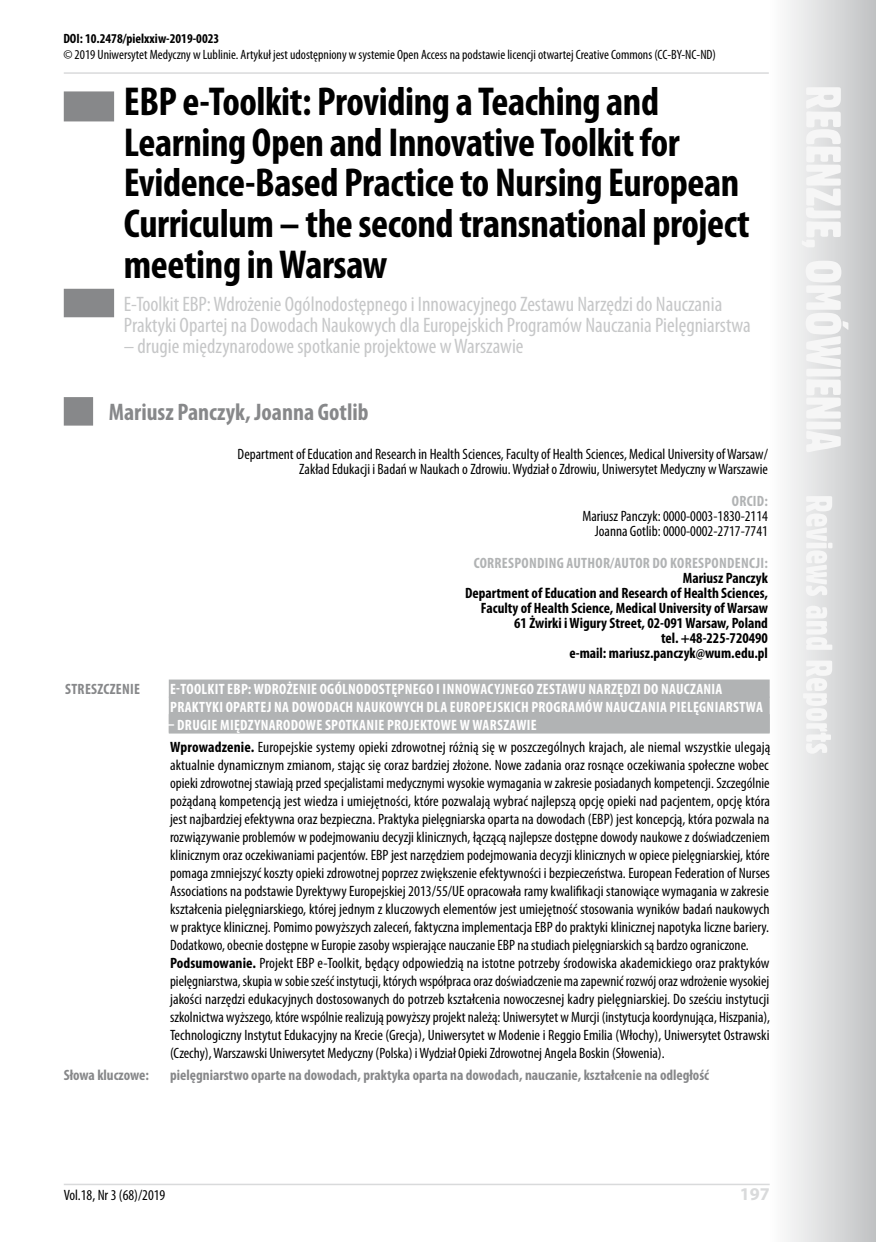
<style>
.page{position:relative;width:876px;height:1242px;background:#fff}
.page>*{position:absolute;margin:0;border:0;box-sizing:border-box;transform-origin:0 0}
.t1{font:700 condensed 40.5px/40.5px "Myriad Pro";letter-spacing:-.01em;color:#000}
.t2{font:700 condensed 24px "Myriad Pro";color:#87888a}
.t3{font:condensed 21px/21px "Myriad Pro";color:#c6c7c8}
.t4{font:700 18px "Myriad Pro";color:#d9dadb}
.t5{font:condensed 15px/18px "Myriad Pro";color:#000;text-align:right}
.t6{font:700 condensed 15px/15px "Myriad Pro";color:#000;text-align:right}
.t7{font:700 condensed 15px "Myriad Pro";letter-spacing:.02em;color:#fff}
.t8{font:700 condensed 15px "Myriad Pro";color:#87888a}
.t9{font:700 condensed 15px "Myriad Pro";letter-spacing:.02em;color:#b1b3b4}
.t10{font:condensed 13.5px "Myriad Pro";color:#000}
.t11{font:700 condensed 13.5px "Myriad Pro";color:#000}
.s1{font-weight:700;color:#fff}
.s2{font-weight:700}
</style>
<div class="page">
<svg style="left:768px;top:0;width:108px;height:1242px"></svg>
<hr style="left:64px;top:1183px;width:706px;height:2px;background:#d9dadb">
<hr style="left:64px;top:72px;width:705px;height:2px;background:#d9dadb">
<svg style="left:802px;top:87px;width:46px;height:666px"></svg>
<div style="left:64px;top:91px;width:50px;height:30px;background:#87888a"></div>
<div style="left:64px;top:289px;width:50px;height:28px;background:#87888a"></div>
<div style="left:64px;top:397px;width:29px;height:28px;background:#87888a"></div>
<div style="left:169px;top:679px;width:601px;height:18px;background:#b1b3b4"></div>
<div style="left:169px;top:696px;width:601px;height:18px;background:#b1b3b4"></div>
<div style="left:169px;top:714px;width:601px;height:19px;background:#b1b3b4"></div>
<p class="t11" style="left:63px;top:30px;width:157px">DOI: 10.2478/pielxxiw-2019-0023</p>
<p class="t10" style="left:63px;top:46px;width:654px">© 2019 Uniwersytet Medyczny w Lublinie. Artykuł jest udostępniony w systemie Open Access na podstawie licencji otwartej Creative Commons (CC-BY-NC-ND)</p>
<h1 class="t1" style="left:124px;top:81px;width:628px">EBP e-Toolkit: Providing a Teaching and Learning Open and Innovative Toolkit for Evidence-Based Practice to Nursing European Curriculum – the second transnational project meeting in Warsaw</h1>
<h3 class="t3" style="left:124px;top:293px;width:629px">E-Toolkit EBP: Wdrożenie Ogólnodostępnego i Innowacyjnego Zestawu Narzędzi do Nauczania<br>Praktyki Opartej na Dowodach Naukowych dla Europejskich Programów Nauczania Pielęgniarstwa</h3>
<h3 class="t3" style="left:124px;top:335px;width:401px">– drugie międzynarodowe spotkanie projektowe w Warszawie</h3>
<h2 class="t2" style="left:109px;top:396px;width:261px">Mariusz Panczyk, Joanna Gotlib</h2>
<p class="t5" style="left:238px;top:446px;width:532px;line-height:15px">Department of Education and Research in Health Sciences, Faculty of Health Sciences, Medical University of Warsaw/<br>Zakład Edukacji i Badań w Naukach o Zdrowiu. Wydział o Zdrowiu, Uniwersytet Medyczny w Warszawie</p>
<p class="t9" style="left:732px;top:491px;width:38px">ORCID:</p>
<p class="t5" style="left:582px;top:508px;width:187px;line-height:15px">Mariusz Panczyk: 0000-0003-1830-2114<br>Joanna Gotlib: 0000-0002-2717-7741</p>
<p class="t9" style="left:474px;top:553px;width:156px">CORRESPONDING AUTHOR/Autor</p>
<p class="t9" style="left:653px;top:553px;width:33px">do korespondencji</p>
<p class="t9" style="left:764px;top:553px;width:5px">:</p>
<p class="t6" style="left:465px;top:570px;width:304px">Mariusz Panczyk<br>Department of Education and Research of Health Sciences, Faculty of Health Science, Medical University of Warsaw 61 Żwirki i Wigury Street, 02-091 Warsaw, Poland<br>tel. +48-225-720490<br>e-mail: mariusz.panczyk@wum.edu.pl</p>
<p class="t8" style="left:65px;top:679px;width:14px">Stres</p>
<p class="t8" style="left:97px;top:679px;width:25px">zczenie</p>
<p class="t7" style="left:170px;top:679px;width:102px">E-Toolkit EBP: Wdrożenie</p>
<p class="t7" style="left:320px;top:679px;width:31px">ogólnodost</p>
<p class="t7" style="left:391px;top:679px;width:15px">ępnego</p>
<p class="t7" style="left:436px;top:679px;width:15px">i innowac</p>
<p class="t7" style="left:494px;top:679px;width:14px">yjnego</p>
<p class="t7" style="left:537px;top:679px;width:14px">zestawu</p>
<p class="t7" style="left:588px;top:679px;width:81px">narzędzi do nauc</p>
<p class="t7" style="left:690px;top:679px;width:14px">zania</p>
<p class="t7" style="left:170px;top:697px;width:63px">praktyki opartej</p>
<p class="t7" style="left:274px;top:697px;width:27px">na dowodach</p>
<p class="t7" style="left:356px;top:697px;width:102px">nau kowychdla europejs</p>
<p class="t7" style="left:504px;top:697px;width:37px">kich program</p>
<p class="t7" style="left:585px;top:697px;width:29px">ów nauc</p>
<p class="t7" style="left:635px;top:697px;width:14px">zania</p>
<p class="t7" style="left:670px;top:697px;width:38px">pielęgniarstwa</p>
<p class="t7" style="left:220px;top:715px;width:50px">mi ędzynarodowe</p>
<p class="t7" style="left:325px;top:715px;width:8px">spot</p>
<p class="t7" style="left:352px;top:715px;width:15px">kanie</p>
<p class="t7" style="left:387px;top:715px;width:8px">proje</p>
<p class="t7" style="left:420px;top:715px;width:16px">ktowe</p>
<p class="t5" style="left:170px;top:713px;width:602px;line-height:22.2px;text-align:left;text-indent:290px"><span class="s1">w Warszawie<br></span><span class="s2">Wprowadzenie.</span> Europejskie systemy opieki zdrowotnej różnią się w poszczególnych krajach, ale niemal wszystkie ulegają</p>
<p class="t5" style="left:170px;top:756px;width:602px;text-align:left">aktualnie dynamicznym zmianom, stając się coraz bardziej złożone. Nowe zadania oraz rosnące oczekiwania społeczne wobec opieki zdrowotnej stawiają przed specjalistami medycznymi wysokie wymagania w zakresie posiadanych kompetencji. Szczególnie pożądaną kompetencją jest wiedza i umiejętności, które pozwalają wybrać najlepszą opcję opieki nad pacjentem, opcję która jest najbardziej efektywna oraz bezpieczna. Praktyka pielęgniarska oparta na dowodach (EBP) jest koncepcją, która pozwala na rozwiązywanie problemów w podejmowaniu decyzji klinicznych, łączącą najlepsze dostępne dowody naukowe z doświadczeniem klinicznym oraz oczekiwaniami pacjentów. EBP jest narzędziem podejmowania decyzji klinicznych w opiece pielęgniarskiej, które pomaga zmniejszyć koszty opieki zdrowotnej poprzez zwiększenie efektywności i bezpieczeństwa. European Federation of Nurses Associations na podstawie Dyrektywy Europejskiej 2013/55/UE opracowała ramy kwalifikacji stanowiące wymagania w zakresie kształcenia pielęgniarskiego, której jednym z kluczowych elementów jest umiejętność stosowania wyników badań naukowych w praktyce klinicznej. Pomimo powyższych zaleceń, faktyczna implementacja EBP do praktyki klinicznej napotyka liczne bariery.<br>Dodatkowo, obecnie dostępne w Europie zasoby wspierające nauczanie EBP na studiach pielęgniarskich są bardzo ograniczone.<br><span class="s2">Podsumowanie.</span> Projekt EBP e-Toolkit, będący odpowiedzią na istotne potrzeby środowiska akademickiego oraz praktyków pielęgniarstwa, skupia w sobie sześć instytucji, których współpraca oraz doświadczenie ma zapewnić rozwój oraz wdrożenie wysokiej jakości narzędzi edukacyjnych dostosowanych do potrzeb kształcenia nowoczesnej kadry pielęgniarskiej. Do sześciu instytucji szkolnictwa wyższego, które wspólnie realizują powyższy projekt należą: Uniwersytet w Murcji (instytucja koordynująca, Hiszpania), Technologiczny Instytut Edukacyjny na Krecie (Grecja), Uniwersytet w Modenie i Reggio Emilia (Włochy), Uniwersytet Ostrawski (Czechy), Warszawski Uniwersytet Medyczny (Polska) i Wydział Opieki Zdrowotnej Angela Boskin (Słowenia).</p>
<p class="t8" style="left:64px;top:1066px;width:87px">Słowa kluczowe:</p>
<p class="t8" style="left:170px;top:1066px;width:540px">pielęgniarstwo oparte na dowodach, praktyka oparta na dowodach, nauczanie, kształcenie na odległość</p>
<p class="t5" style="left:64px;top:1186px;width:103px">Vol.18, Nr 3 (68)/2019</p>
<p class="t4" style="left:740px;top:1182px;width:31px">197</p>
</div>
